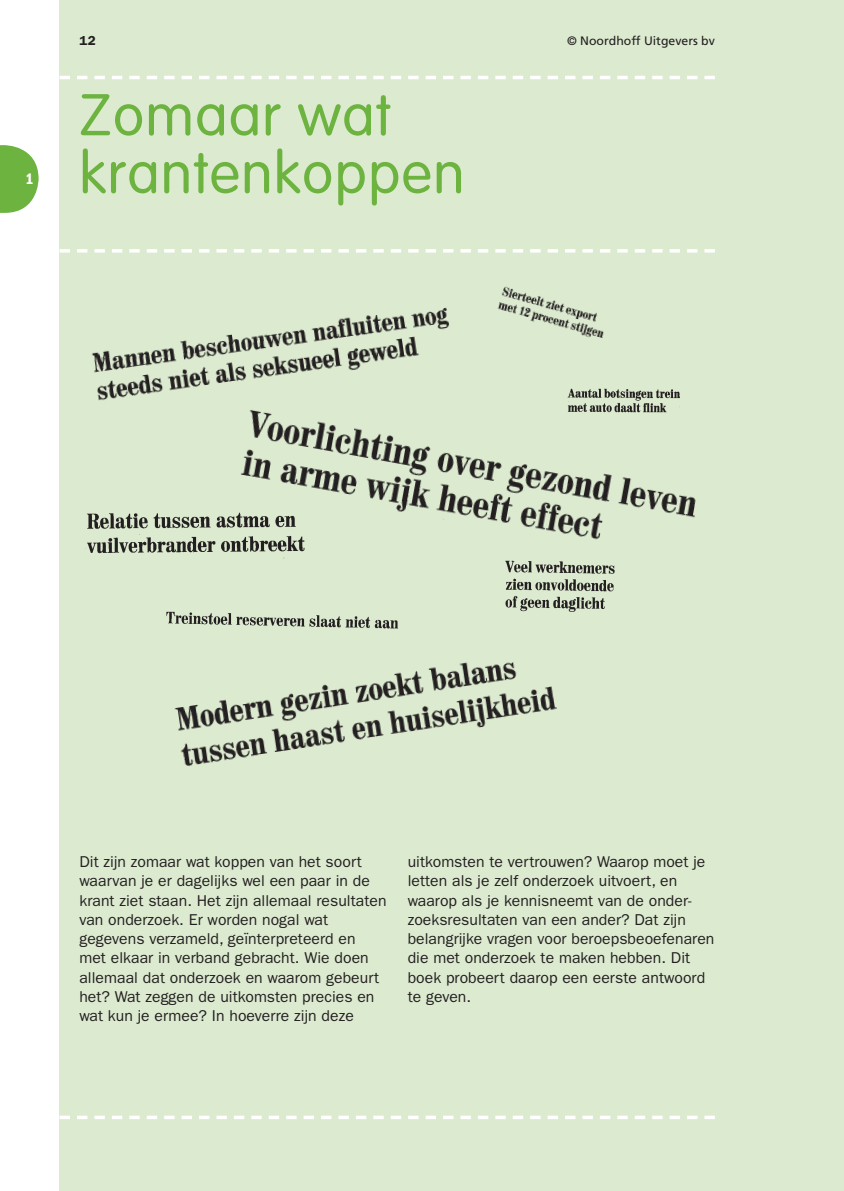
<style>
.page{position:relative;width:844px;height:1191px;background:#fff}
.page>*{position:absolute;margin:0;border:0;box-sizing:border-box;transform-origin:0 0}
.t1{font:300 57.75px/57.8px "VAG Rounded";letter-spacing:.025em;color:#6db33f}
.t2{font:15.75px/19.2px "Franklin Gothic";letter-spacing:.005em;color:#231f20}
.t3{font:600 condensed 15.75px "Franklin Gothic";color:#fff}
.t4{font:600 13.12px "Franklin Gothic";color:#231f20}
.t5{font:12.25px "Frutiger";color:#231f20}
</style>
<div class="page">
<div style="left:60px;top:0;width:783px;height:1191px;background:#dcead0"></div>
<svg style="left:60px;top:249px;width:654px;height:3px"></svg>
<svg style="left:60px;top:1115px;width:654px;height:4px"></svg>
<svg style="left:60px;top:76px;width:654px;height:3px"></svg>
<img style="left:92px;top:307px;width:358px;height:94px">
<img style="left:85px;top:513px;width:139px;height:41px">
<img style="left:567px;top:388px;width:113px;height:11px">
<img style="left:166px;top:611px;width:203px;height:8px">
<img style="left:497px;top:286px;width:107px;height:52px">
<img style="left:505px;top:569px;width:110px;height:43px">
<img style="left:224px;top:399px;width:472px;height:170px">
<img style="left:168px;top:619px;width:389px;height:148px">
<svg style="left:0;top:145px;width:39px;height:68px"></svg>
<p class="t3" style="left:26px;top:173px;width:10px">1</p>
<p class="t4" style="left:79px;top:36px;width:18px">12</p>
<p class="t5" style="left:567px;top:35px;width:149px">© Noordhoff Uitgevers bv</p>
<h1 class="t1" style="left:79px;top:90px;width:386px">Zomaar wat krantenkoppen</h1>
<p class="t2" style="left:79px;top:853px;width:308px">Dit zijn zomaar wat koppen van het soort waarvan je er dagelijks wel een paar in de krant ziet staan. Het zijn allemaal resultaten van onderzoek. Er worden nogal wat gegevens verzameld, geïnterpreteerd en<br>met elkaar in verband gebracht. Wie doen allemaal dat onderzoek en waarom gebeurt het? Wat zeggen de uitkomsten precies en wat kun je ermee? In hoeverre zijn deze</p>
<p class="t2" style="left:407px;top:853px;width:308px">uitkomsten te vertrouwen? Waarop moet je letten als je zelf onderzoek uitvoert, en waarop als je kennisneemt van de onder&shy;zoeksresultaten van een ander? Dat zijn belangrijke vragen voor beroepsbeoefenaren die met onderzoek te maken hebben. Dit boek probeert daarop een eerste antwoord te geven.</p>
</div>
